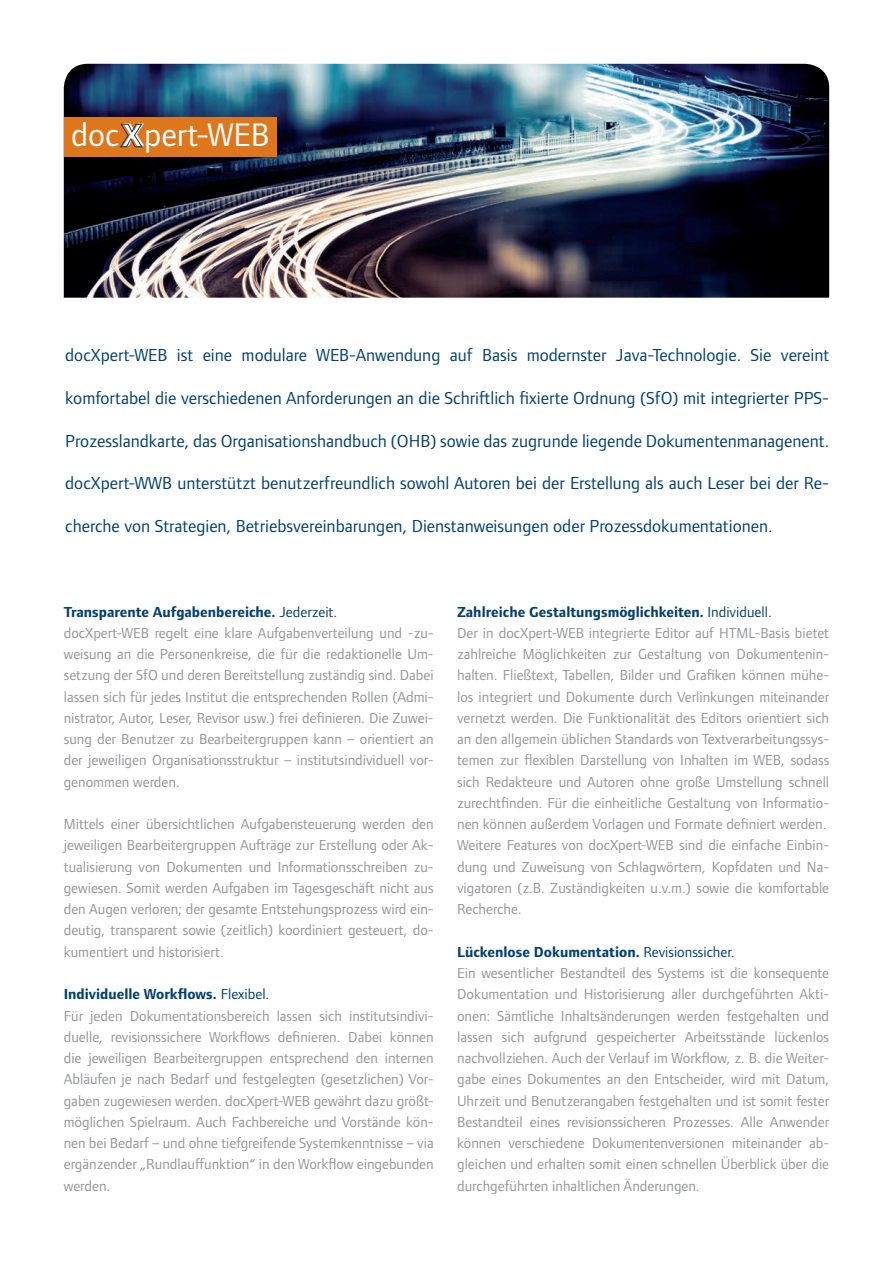
<style>
.page{position:relative;width:893px;height:1263px;background:#fff}
.page>*{position:absolute;margin:0;border:0;box-sizing:border-box;transform-origin:0 0}
.t1{font:33.75px "Foundry Form Sans";color:#fff}
.t2{font:18px "Foundry Form Sans";color:#004071}
.t3{font:15px/21.3px "Foundry Form Sans";color:#939598}
.s1{font-weight:800}
.s2{font-weight:700;color:#004071}
.s3{color:#004071}
</style>
<div class="page">
<img style="left:64px;top:64px;width:765px;height:234px">
<div style="left:64px;top:117px;width:212px;height:39px;background:#de761b"></div>
<svg style="left:120px;top:124px;width:22px;height:23px"></svg>
<h1 class="t1" style="left:71px;top:115px;width:200px">doc <span class="s1">X</span>pert-WEB</h1>
<p class="t2" style="left:65px;top:345px;width:765px">docXpert-WEB ist eine modulare WEB-Anwendung auf Basis modernster Java-Technologie. Sie vereint</p>
<p class="t2" style="left:65px;top:387px;width:766px">komfortabel die verschiedenen Anforderungen an die Schriftlich fixierte Ordnung (SfO) mit integrierter PPS-</p>
<p class="t2" style="left:65px;top:430px;width:765px">Prozesslandkarte, das Organisationshandbuch (OHB) sowie das zugrunde liegende Dokumentenmanagenent.</p>
<p class="t2" style="left:65px;top:472px;width:765px">docXpert-WWB unterstützt benutzerfreundlich sowohl Autoren bei der Erstellung als auch Leser bei der Re-</p>
<p class="t2" style="left:65px;top:515px;width:709px">cherche von Strategien, Betriebsvereinbarungen, Dienstanweisungen oder Prozessdokumentationen.</p>
<p class="t3" style="left:64px;top:601px;width:371px"><span class="s2">Transparente Aufgabenbereiche.</span> <span class="s3">Jederzeit.<br></span>docXpert-WEB regelt eine klare Aufgabenverteilung und -zu&shy;weisung an die Personenkreise, die für die redaktionelle Um&shy;setzung der SfO und deren Bereitstellung zuständig sind. Dabei lassen sich für jedes Institut die entsprechenden Rollen (Admi&shy;nistrator, Autor, Leser, Revisor usw.) frei definieren. Die Zuwei&shy;sung der Benutzer zu Bearbeitergruppen kann – orientiert an der jeweiligen Organisationsstruktur – institutsindividuell vor&shy;genommen werden.</p>
<p class="t3" style="left:64px;top:813px;width:371px;text-align:justify">Mittels einer übersichtlichen Aufgabensteuerung werden den jeweiligen Bearbeitergruppen Aufträge zur Erstellung oder Ak&shy;tualisierung von Dokumenten und Informationsschreiben zu&shy;gewiesen. Somit werden Aufgaben im Tagesgeschäft nicht aus den Augen verloren; der gesamte Entstehungsprozess wird ein&shy;deutig, transparent sowie (zeitlich) koordiniert gesteuert, do&shy;kumentiert und historisiert.</p>
<p class="t3" style="left:64px;top:984px;width:371px"><span class="s2">Individuelle Workflows.</span> <span class="s3">Flexibel.<br></span>Für jeden Dokumentationsbereich lassen sich institutsindivi&shy;duelle, revisionssichere Workflows definieren. Dabei können die jeweiligen Bearbeitergruppen entsprechend den internen Abläufen je nach Bedarf und festgelegten (gesetzlichen) Vor&shy;gaben zugewiesen werden. docXpert-WEB gewährt dazu größt&shy;möglichen Spielraum. Auch Fachbereiche und Vorstände kön&shy;nen bei Bedarf – und ohne tiefgreifende Systemkenntnisse – via ergänzender „Rundlauffunktion“ in den Workflow eingebunden werden.</p>
<p class="t3" style="left:457px;top:601px;width:374px"><span class="s2">Zahlreiche Gestaltungsmöglichkeiten.</span> <span class="s3">Individuell.<br></span>Der in docXpert-WEB integrierte Editor auf HTML-Basis bietet zahlreiche Möglichkeiten zur Gestaltung von Dokumentenin&shy;halten. Fließtext, Tabellen, Bilder und Grafiken können mühe&shy;los integriert und Dokumente durch Verlinkungen miteinander vernetzt werden. Die Funktionalität des Editors orientiert sich an den allgemein üblichen Standards von Textverarbeitungssys&shy;temen zur flexiblen Darstellung von Inhalten im WEB, sodass sich Redakteure und Autoren ohne große Umstellung schnell zurechtfinden. Für die einheitliche Gestaltung von Informatio&shy;nen können außerdem Vorlagen und Formate definiert werden.<br>Weitere Features von docXpert-WEB sind die einfache Einbin&shy;dung und Zuweisung von Schlagwörtern, Kopfdaten und Na&shy;vigatoren (z.B. Zuständigkeiten u.v.m.) sowie die komfortable Recherche.</p>
<p class="t3" style="left:457px;top:941px;width:374px"><span class="s2">Lückenlose Dokumentation.</span> <span class="s3">Revisionssicher.<br></span>Ein wesentlicher Bestandteil des Systems ist die konsequente Dokumentation und Historisierung aller durchgeführten Akti&shy;onen: Sämtliche Inhaltsänderungen werden festgehalten und lassen sich aufgrund gespeicherter Arbeitsstände lückenlos nachvollziehen. Auch der Verlauf im Workflow, z. B. die Weiter&shy;gabe eines Dokumentes an den Entscheider, wird mit Datum, Uhrzeit und Benutzerangaben festgehalten und ist somit fester Bestandteil eines revisionssicheren Prozesses. Alle Anwender können verschiedene Dokumentenversionen miteinander ab&shy;gleichen und erhalten somit einen schnellen Überblick über die durchgeführten inhaltlichen Änderungen.</p>
</div>
